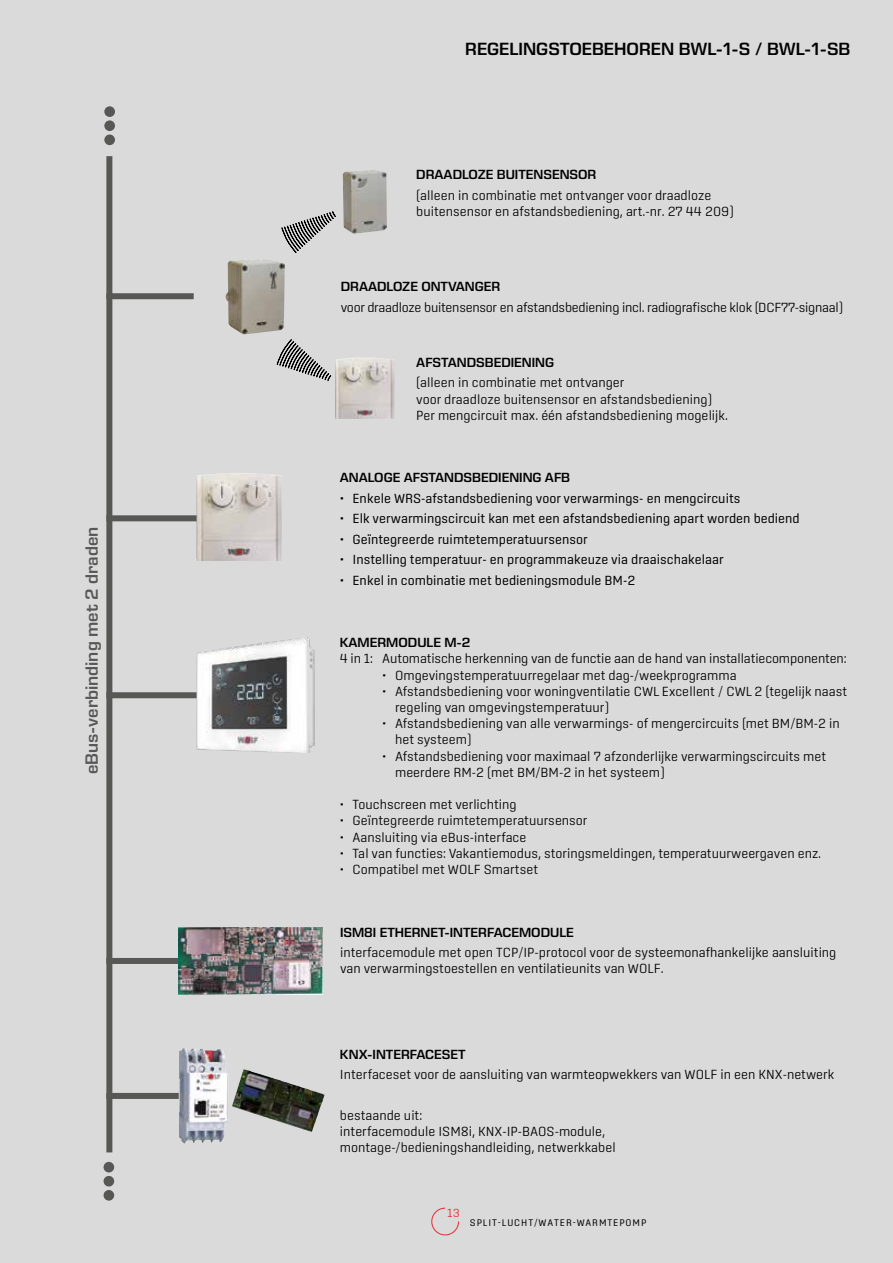
<style>
.page{position:relative;width:893px;height:1263px;background:#dadada}
.page>*{position:absolute;margin:0;border:0;box-sizing:border-box;transform-origin:0 0}
.t1{font:600 18px "Eurostile Next LT Pro";color:#000}
.t2{font:600 18px "Eurostile Next LT Pro";color:#575756}
.t3{font:300 13.5px/16.2px "Center";color:#000}
.t4{font:13.5px "Center";color:#000}
.t5{font:600 13.5px "Eurostile Next LT Pro";color:#000}
.t6{font:300 13.5px "Center";letter-spacing:-.02em;color:#000}
.t7{font:300 12px "Center";color:#e62a32}
.t8{font:9.75px "Center";letter-spacing:.095em;color:#000}
</style>
<div class="page">
<svg style="left:431px;top:1207px;width:28px;height:29px"></svg>
<div style="left:106px;top:156px;width:6px;height:996px;background:#575756"></div>
<div style="left:104px;top:106px;width:11px;height:11px;background:#575756;border-radius:50%"></div>
<div style="left:104px;top:120px;width:11px;height:11px;background:#575756;border-radius:50%"></div>
<div style="left:104px;top:134px;width:11px;height:11px;background:#575756;border-radius:50%"></div>
<div style="left:106px;top:293px;width:88px;height:6px;background:#575756"></div>
<img style="left:225px;top:259px;width:60px;height:75px">
<svg style="left:276px;top:339px;width:55px;height:42px"></svg>
<img style="left:335px;top:357px;width:59px;height:62px">
<svg style="left:281px;top:211px;width:55px;height:42px"></svg>
<img style="left:343px;top:170px;width:44px;height:64px">
<div style="left:106px;top:1093px;width:73px;height:6px;background:#575756"></div>
<img style="left:179px;top:1048px;width:135px;height:96px">
<div style="left:106px;top:958px;width:72px;height:6px;background:#575756"></div>
<img style="left:178px;top:927px;width:144px;height:68px">
<img style="left:197px;top:473px;width:85px;height:88px">
<div style="left:106px;top:515px;width:91px;height:6px;background:#575756"></div>
<div style="left:104px;top:1162px;width:10px;height:10px;background:#575756;border-radius:50%"></div>
<div style="left:104px;top:1176px;width:10px;height:10px;background:#575756;border-radius:50%"></div>
<div style="left:104px;top:1190px;width:10px;height:10px;background:#575756;border-radius:50%"></div>
<div style="left:106px;top:692px;width:91px;height:6px;background:#575756"></div>
<img style="left:197px;top:638px;width:118px;height:115px">
<h1 class="t2" style="left:82px;top:774px;width:249px;rotate:-90deg">eBus-verbinding met 2 draden</h1>
<h1 class="t1" style="left:465px;top:39px;width:387px">REGELINGSTOEBEHOREN BWL-1-S / BWL-1-SB</h1>
<p class="t5" style="left:416px;top:167px;width:182px">DRAADLOZE BUITENSENSOR</p>
<p class="t3" style="left:416px;top:187px;width:319px">(alleen in combinatie met ontvanger voor draadloze buitensensor en afstandsbediening, art.-nr. 27 44 209)</p>
<p class="t5" style="left:341px;top:279px;width:161px">DRAADLOZE ONTVANGER</p>
<p class="t6" style="left:341px;top:299px;width:504px">voor draadloze buitensensor en afstandsbediening incl. radiografische klok (DCF77-signaal)</p>
<p class="t5" style="left:416px;top:355px;width:139px">AFSTANDSBEDIENING</p>
<p class="t3" style="left:416px;top:374px;width:313px">(alleen in combinatie met ontvanger<br>voor draadloze buitensensor en afstandsbediening)<br>Per mengcircuit max. één afstandsbediening mogelijk.</p>
<p class="t5" style="left:340px;top:470px;width:232px">ANALOGE AFSTANDSBEDIENING AFB</p>
<p class="t4" style="left:340px;top:490px;width:402px">• Enkele WRS-afstandsbediening voor verwarmings- en mengcircuits</p>
<p class="t4" style="left:340px;top:511px;width:461px">• Elk verwarmingscircuit kan met een afstandsbediening apart worden bediend</p>
<p class="t4" style="left:340px;top:531px;width:249px">• Geïntegreerde ruimtetemperatuursensor</p>
<p class="t4" style="left:340px;top:552px;width:385px">• Instelling temperatuur- en programmakeuze via draaischakelaar</p>
<p class="t4" style="left:340px;top:572px;width:297px">• Enkel in combinatie met bedieningsmodule BM-2</p>
<p class="t5" style="left:340px;top:635px;width:132px">KAMERMODULE M-2</p>
<p class="t3" style="left:340px;top:650px;width:508px">4 in 1: Automatische herkenning van de functie aan de hand van installatiecomponenten:</p>
<p class="t3" style="left:382px;top:667px;width:356px">• Omgevingstemperatuurregelaar met dag-/weekprogramma</p>
<p class="t3" style="left:395px;top:683px;width:454px;text-indent:-13px">• Afstandsbediening voor woningventilatie CWL Excellent / CWL 2 (tegelijk naast regeling van omgevingstemperatuur)</p>
<p class="t3" style="left:395px;top:715px;width:446px;text-indent:-13px">• Afstandsbediening van alle verwarmings- of mengercircuits (met BM/BM-2 in het systeem)</p>
<p class="t3" style="left:395px;top:748px;width:433px;text-indent:-13px">• Afstandsbediening voor maximaal 7 afzonderlijke verwarmingscircuits met meerdere RM-2 (met BM/BM-2 in het systeem)</p>
<p class="t3" style="left:340px;top:796px;width:178px">• Touchscreen met verlichting</p>
<p class="t3" style="left:340px;top:812px;width:249px">• Geïntegreerde ruimtetemperatuursensor</p>
<p class="t3" style="left:340px;top:829px;width:188px">• Aansluiting via eBus-interface</p>
<p class="t3" style="left:340px;top:845px;width:483px">• Tal van functies: Vakantiemodus, storingsmeldingen, temperatuurweergaven enz.</p>
<p class="t3" style="left:340px;top:861px;width:200px">• Compatibel met WOLF Smartset</p>
<p class="t5" style="left:340px;top:924px;width:235px">ISM8I ETHERNET-INTERFACEMODULE</p>
<p class="t3" style="left:340px;top:944px;width:498px">interfacemodule met open TCP/IP-protocol voor de systeemonafhankelijke aansluiting van verwarmingstoestellen en ventilatieunits van WOLF.</p>
<p class="t5" style="left:340px;top:1046px;width:127px">KNX-INTERFACESET</p>
<p class="t3" style="left:340px;top:1066px;width:496px">Interfaceset voor de aansluiting van warmteopwekkers van WOLF in een KNX-netwerk</p>
<p class="t3" style="left:340px;top:1107px;width:277px">bestaande uit:<br>interfacemodule ISM8i, KNX-IP-BAOS-module, montage-/bedieningshandleiding, netwerkkabel</p>
<p class="t7" style="left:447px;top:1206px;width:14px">13</p>
<p class="t8" style="left:470px;top:1217px;width:178px">SPLIT-LUCHT/WATER-WARMTEPOMP</p>
</div>
